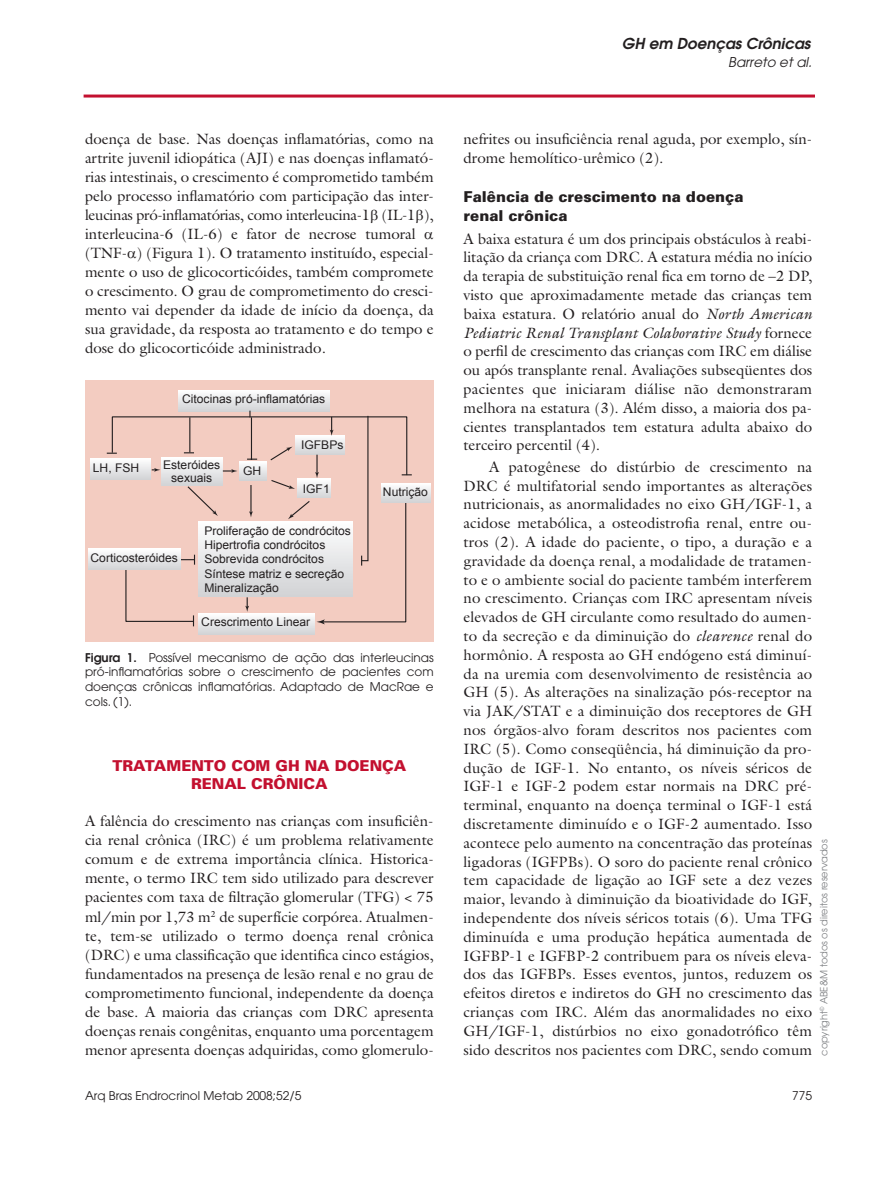
<style>
.page{position:relative;width:893px;height:1191px;background:#fff}
.page>*{position:absolute;margin:0;border:0;box-sizing:border-box;transform-origin:0 0}
.t1{font:15px/18.8px "Galliard";color:#231f20;text-align:justify}
.t2{font:900 15px/18.9px "Univers";color:#231f20}
.t3{font:900 15px "Univers";color:#c3102f}
.t4{font:italic 600 15px "Avant Garde";color:#231f20}
.t5{font:italic 13.5px "Avant Garde";color:#231f20}
.t6{font:12px/14.2px "Arial";color:#231f20;text-align:center}
.t7{font:12px/14.7px "Avant Garde";color:#231f20;text-align:justify}
.t8{font:9.9px "Avant Garde";letter-spacing:-.01em;color:#808285}
.s1{font-weight:600}
.s2{font-style:italic}
</style>
<div class="page">
<hr style="left:84px;top:95px;width:731px;height:3px;background:#c3102f">
<div style="left:85px;top:380px;width:349px;height:261px;background:#f3ccc1"></div>
<svg style="left:178px;top:390px;width:151px;height:19px;background:#eaebec"></svg>
<svg style="left:90px;top:458px;width:16px;height:21px"></svg>
<svg style="left:413px;top:483px;width:17px;height:19px"></svg>
<div style="left:89px;top:549px;width:91px;height:20px;background:linear-gradient(to bottom,#fefefe,#d6d7d9)"></div>
<div style="left:199px;top:613px;width:115px;height:21px;background:#dbdcde"></div>
<svg style="left:111px;top:562px;width:296px;height:65px"></svg>
<svg style="left:106px;top:409px;width:307px;height:153px"></svg>
<p class="t1" style="left:85px;top:129px;width:350px;text-align:left">doença de base. Nas doenças inflamatórias, como na artrite juvenil idiopática (AJI) e nas doenças inflamató&shy;rias intestinais, o crescimento é comprometido também pelo processo inflamatório com participação das inter&shy;leucinas pró-inflamatórias, como interleucina-1 (IL-1 ), interleucina-6 (IL-6) e fator de necrose tumoral (TNF- ) (Figura 1). O tratamento instituído, especial&shy;mente o uso de glicocorticóides, também compromete o crescimento. O grau de comprometimento do cresci&shy;mento vai depender da idade de início da doença, da sua gravidade, da resposta ao tratamento e do tempo e dose do glicocorticóide administrado.</p>
<p class="t6" style="left:182px;top:392px;width:145px">Citocinas pró-inflamatórias</p>
<p class="t6" style="left:93px;top:461px;width:48px">LH, FSH</p>
<p class="t6" style="left:163px;top:458px;width:59px;line-height:13.5px">Esteróides sexuais</p>
<p class="t6" style="left:243px;top:463px;width:20px">GH</p>
<p class="t6" style="left:301px;top:438px;width:44px">IGFBPs</p>
<p class="t6" style="left:303px;top:481px;width:28px">IGF1</p>
<p class="t6" style="left:383px;top:485px;width:47px">Nutrição</p>
<p class="t6" style="left:91px;top:550px;width:89px">Corticosteróides</p>
<p class="t6" style="left:204px;top:523px;width:148px;text-align:left">Proliferação de condrócitos<br>Hipertrofia condrócitos<br>Sobrevida condrócitos<br>Síntese matriz e secreção<br>Mineralização</p>
<p class="t6" style="left:201px;top:615px;width:110px">Crescrimento Linear</p>
<p class="t7" style="left:85px;top:650px;width:350px"><span class="s1">Figura 1.</span> Possível mecanismo de ação das interleucinas pró-inflamatórias sobre o crescimento de pacientes com doenças crônicas inflamatórias. Adaptado de MacRae e cols. (1).</p>
<p class="t3" style="left:112px;top:756px;width:23px">Tratamento</p>
<p class="t3" style="left:231px;top:756px;width:26px">com</p>
<p class="t3" style="left:275px;top:756px;width:72px">GHnadoença</p>
<p class="t3" style="left:191px;top:774px;width:13px">rena</p>
<p class="t3" style="left:237px;top:774px;width:89px">l crônica</p>
<p class="t1" style="left:85px;top:811px;width:350px">A falência do crescimento nas crianças com insuficiên&shy;cia renal crônica (IRC) é um problema relativamente comum e de extrema importância clínica. Historica&shy;mente, o termo IRC tem sido utilizado para descrever pacientes com taxa de filtração glomerular (TFG) &lt; 75 ml/min por 1,73 m<sup>2</sup> de superfície corpórea. Atualmen&shy;te, tem-se utilizado o termo doença renal crônica (DRC) e uma classificação que identifica cinco estágios, fundamentados na presença de lesão renal e no grau de comprometimento funcional, independente da doença de base. A maioria das crianças com DRC apresenta doenças renais congênitas, enquanto uma porcentagem menor apresenta doenças adquiridas, como glomerulo-</p>
<p class="t4" style="left:622px;top:34px;width:190px">GH em Doenças Crônicas</p>
<p class="t5" style="left:728px;top:54px;width:85px">Barreto et al.</p>
<p class="t1" style="left:463px;top:129px;width:350px">nefrites ou insuficiência renal aguda, por exemplo, sín&shy;drome hemolítico-urêmico (2).</p>
<p class="t2" style="left:463px;top:187px;width:281px">Falência de crescimento na doença renal crônica</p>
<p class="t1" style="left:463px;top:229px;width:350px">A baixa estatura é um dos principais obstáculos à reabi&shy;litação da criança com DRC. A estatura média no início da terapia de substituição renal fica em torno de –2 DP, visto que aproximadamente metade das crianças tem baixa estatura. O relatório anual do <span class="s2">North American Pediatric Renal Transplant Colaborative Study</span> fornece o perfil de crescimento das crianças com IRC em diálise ou após transplante renal. Avaliações subseqüentes dos pacientes que iniciaram diálise não demonstraram melhora na estatura (3). Além disso, a maioria dos pa&shy;cientes transplantados tem estatura adulta abaixo do terceiro percentil (4).</p>
<p class="t1" style="left:463px;top:457px;width:350px;text-indent:26px">A patogênese do distúrbio de crescimento na DRC é multifatorial sendo importantes as alterações nutricionais, as anormalidades no eixo GH/IGF-1, a acidose metabólica, a osteodistrofia renal, entre ou&shy;tros (2). A idade do paciente, o tipo, a duração e a gravidade da doença renal, a modalidade de tratamen&shy;to e o ambiente social do paciente também interferem no crescimento. Crianças com IRC apresentam níveis elevados de GH circulante como resultado do aumen&shy;to da secreção e da diminuição do <span class="s2">clearence</span> renal do hormônio. A resposta ao GH endógeno está diminuí&shy;da na uremia com desenvolvimento de resistência ao GH (5). As alterações na sinalização pós-receptor na via JAK/STAT e a diminuição dos receptores de GH nos órgãos-alvo foram descritos nos pacientes com IRC (5). Como conseqüência, há diminuição da pro&shy;dução de IGF-1. No entanto, os níveis séricos de IGF-1 e IGF-2 podem estar normais na DRC pré&shy;terminal, enquanto na doença terminal o IGF-1 está discretamente diminuído e o IGF-2 aumentado. Isso acontece pelo aumento na concentração das proteínas ligadoras (IGFPBs). O soro do paciente renal crônico tem capacidade de ligação ao IGF sete a dez vezes maior, levando à diminuição da bioatividade do IGF, independente dos níveis séricos totais (6). Uma TFG diminuída e uma produção hepática aumentada de IGFBP-1 e IGFBP-2 contribuem para os níveis eleva&shy;dos das IGFBPs. Esses eventos, juntos, reduzem os efeitos diretos e indiretos do GH no crescimento das crianças com IRC. Além das anormalidades no eixo GH/IGF-1, distúrbios no eixo gonadotrófico têm sido descritos nos pacientes com DRC, sendo comum</p>
<p class="t8" style="left:818px;top:1055px;width:217px;rotate:-90deg">copyright<sup>©</sup> ABE&amp;M todos os direitos reservados</p>
<p class="t7" style="left:85px;top:1088px;width:218px">Arq Bras Endrocrinol Metab 2008;52/5</p>
<p class="t7" style="left:792px;top:1088px;width:21px">775</p>
</div>
